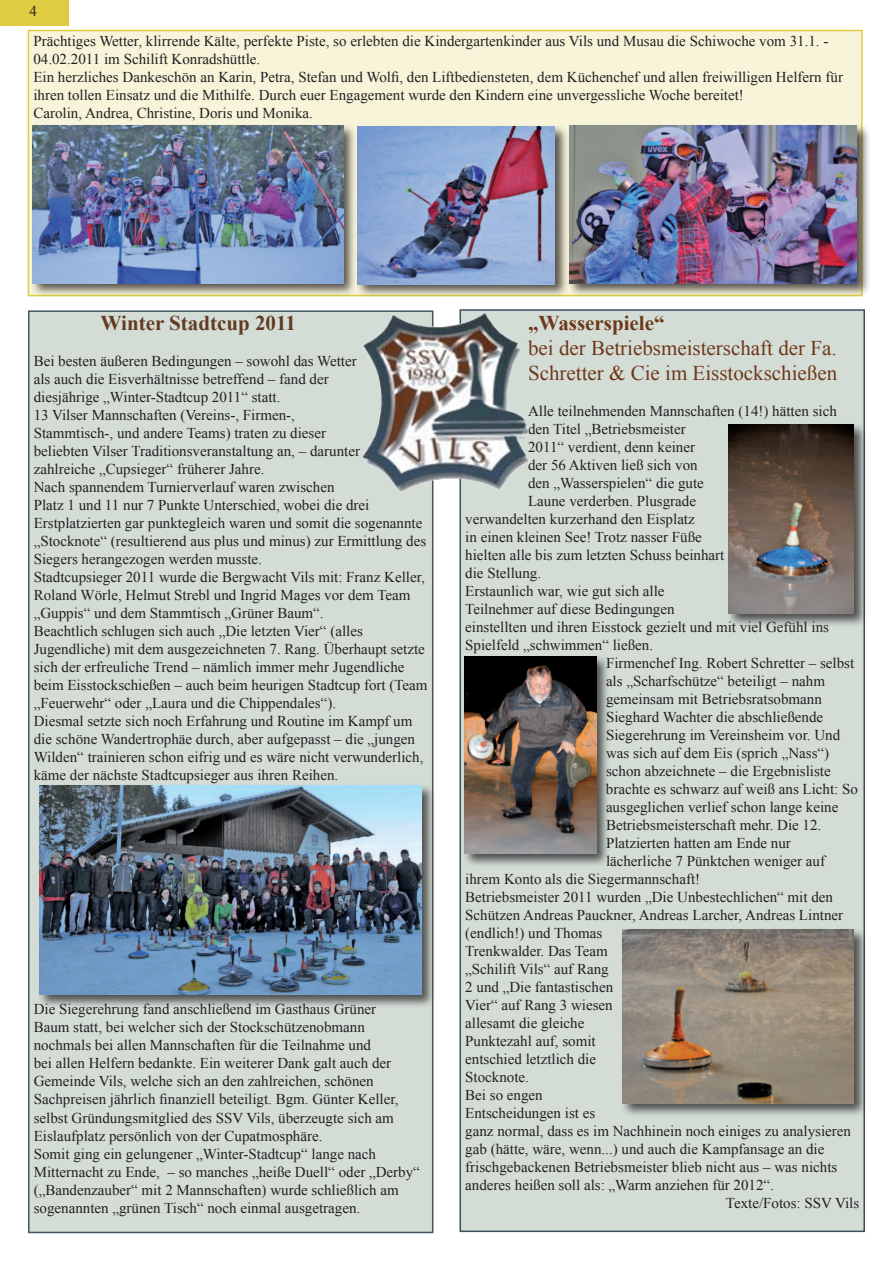
<style>
.page{position:relative;width:893px;height:1263px;background:#fff}
.page>*{position:absolute;margin:0;border:0;box-sizing:border-box;transform-origin:0 0}
.t1{font:21px/25.2px "Times New Roman";color:#6f3719}
.t2{font:700 21px "Times New Roman";color:#643921}
.t3{font:700 21px "Times New Roman";color:#6f3719}
.t4{font:15px/18px "Times New Roman";color:#231f20}
</style>
<div class="page">
<div style="left:0;top:0;width:68px;height:26px;background:#dfcc43"></div>
<div style="left:460px;top:310px;width:404px;height:921px;background:#d3ddd6"></div>
<div style="left:620px;top:927px;width:248px;height:190px;background:#231f20;opacity:.75"></div>
<img style="left:622px;top:930px;width:232px;height:173px">
<div style="left:726px;top:422px;width:142px;height:205px;background:#231f20;opacity:.75"></div>
<img style="left:728px;top:424px;width:126px;height:189px">
<div style="left:462px;top:655px;width:148px;height:212px;background:#231f20;opacity:.75"></div>
<img style="left:464px;top:657px;width:132px;height:196px">
<div style="left:29px;top:311px;width:404px;height:921px;background:#d3ddd6"></div>
<div style="left:38px;top:783px;width:398px;height:225px;background:#231f20;opacity:.75"></div>
<img style="left:40px;top:786px;width:382px;height:208px">
<img style="left:363px;top:312px;width:165px;height:179px">
<div style="left:28px;top:31px;width:834px;height:265px;background:#f8f4da"></div>
<div style="left:355px;top:124px;width:214px;height:174px;background:#231f20;opacity:.75"></div>
<img style="left:358px;top:127px;width:197px;height:157px">
<div style="left:30px;top:124px;width:327px;height:173px;background:#231f20;opacity:.75"></div>
<img style="left:33px;top:126px;width:310px;height:157px">
<div style="left:567px;top:124px;width:304px;height:173px;background:#231f20;opacity:.75"></div>
<img style="left:569px;top:126px;width:288px;height:157px">
<p class="t4" style="left:30px;top:3px;width:9px">4</p>
<p class="t4" style="left:33px;top:33px;width:811px">Prächtiges Wetter, klirrende Kälte, perfekte Piste, so erlebten die Kindergartenkinder aus Vils und Musau die Schiwoche vom 31.1. - 04.02.2011 im Schilift Konradshüttle.<br>Ein herzliches Dankeschön an Karin, Petra, Stefan und Wol昀椀, den Liftbediensteten, dem Küchenchef und allen freiwilligen Helfern für ihren tollen Einsatz und die Mithilfe. Durch euer Engagement wurde den Kindern eine unvergessliche Woche bereitet!<br>Carolin, Andrea, Christine, Doris und Monika.</p>
<h1 class="t2" style="left:101px;top:309px;width:197px">Winter Stadtcup 2011</h1>
<p class="t4" style="left:34px;top:354px;width:395px">Bei besten äußeren Bedingungen – sowohl das Wetter<br>als auch die Eisverhältnisse betreffend – fand der<br>diesjährige „Winter-Stadtcup 2011“ statt.<br>13 Vilser Mannschaften (Vereins-, Firmen-,<br>Stammtisch-, und andere Teams) traten zu dieser<br>beliebten Vilser Traditionsveranstaltung an, – darunter<br>zahlreiche „Cupsieger“ früherer Jahre.<br>Nach spannendem Turnierverlauf waren zwischen<br>Platz 1 und 11 nur 7 Punkte Unterschied, wobei die drei Erstplatzierten gar punktegleich waren und somit die sogenannte „Stocknote“ (resultierend aus plus und minus) zur Ermittlung des Siegers herangezogen werden musste.<br>Stadtcupsieger 2011 wurde die Bergwacht Vils mit: Franz Keller, Roland Wörle, Helmut Strebl und Ingrid Mages vor dem Team „Guppis“ und dem Stammtisch „Grüner Baum“.<br>Beachtlich schlugen sich auch „Die letzten Vier“ (alles Jugendliche) mit dem ausgezeichneten 7. Rang. Überhaupt setzte sich der erfreuliche Trend – nämlich immer mehr Jugendliche beim Eisstockschießen – auch beim heurigen Stadtcup fort (Team „Feuerwehr“ oder „Laura und die Chippendales“).<br>Diesmal setzte sich noch Erfahrung und Routine im Kampf um die schöne Wandertrophäe durch, aber aufgepasst – die „jungen Wilden“ trainieren schon eifrig und es wäre nicht verwunderlich, käme der nächste Stadtcupsieger aus ihren Reihen.</p>
<p class="t4" style="left:34px;top:1002px;width:388px">Die Siegerehrung fand anschließend im Gasthaus Grüner<br>Baum statt, bei welcher sich der Stockschützenobmann nochmals bei allen Mannschaften für die Teilnahme und<br>bei allen Helfern bedankte. Ein weiterer Dank galt auch der Gemeinde Vils, welche sich an den zahlreichen, schönen Sachpreisen jährlich 昀椀nanziell beteiligt. Bgm. Günter Keller, selbst Gründungsmitglied des SSV Vils, überzeugte sich am Eislaufplatz persönlich von der Cupatmosphäre.<br>Somit ging ein gelungener „Winter-Stadtcup“ lange nach Mitternacht zu Ende, – so manches „heiße Duell“ oder „Derby“ („Bandenzauber“ mit 2 Mannschaften) wurde schließlich am sogenannten „grünen Tisch“ noch einmal ausgetragen.</p>
<h1 class="t3" style="left:528px;top:308px;width:138px">„Wasserspiele“</h1>
<h1 class="t1" style="left:528px;top:337px;width:311px">bei der Betriebsmeisterschaft der Fa.<br>Schretter &amp; Cie im Eisstockschießen</h1>
<p class="t4" style="left:528px;top:403px;width:310px">Alle teilnehmenden Mannschaften (14!) hätten sich</p>
<p class="t4" style="left:528px;top:421px;width:159px">den Titel „Betriebsmeister</p>
<p class="t4" style="left:528px;top:439px;width:168px">2011“ verdient, denn keiner</p>
<p class="t4" style="left:528px;top:457px;width:171px">der 56 Aktiven ließ sich von</p>
<p class="t4" style="left:528px;top:475px;width:177px">den „Wasserspielen“ die gute</p>
<p class="t4" style="left:528px;top:493px;width:169px">Laune verderben. Plusgrade</p>
<p class="t4" style="left:465px;top:511px;width:231px">verwandelten kurzerhand den Eisplatz</p>
<p class="t4" style="left:465px;top:529px;width:238px">in einen kleinen See! Trotz nasser Füße</p>
<p class="t4" style="left:465px;top:547px;width:261px">hielten alle bis zum letzten Schuss beinhart</p>
<p class="t4" style="left:465px;top:565px;width:77px">die Stellung.</p>
<p class="t4" style="left:465px;top:583px;width:201px">Erstaunlich war, wie gut sich alle</p>
<p class="t4" style="left:465px;top:601px;width:211px">Teilnehmer auf diese Bedingungen</p>
<p class="t4" style="left:465px;top:619px;width:365px">einstellten und ihren Eisstock gezielt und mit viel Gefühl ins</p>
<p class="t4" style="left:465px;top:637px;width:189px">Spielfeld „schwimmen“ ließen.</p>
<p class="t4" style="left:606px;top:655px;width:250px">Firmenchef Ing. Robert Schretter – selbst</p>
<p class="t4" style="left:606px;top:673px;width:221px">als „Scharfschütze“ beteiligt – nahm</p>
<p class="t4" style="left:606px;top:691px;width:217px">gemeinsam mit Betriebsratsobmann</p>
<p class="t4" style="left:606px;top:709px;width:219px">Sieghard Wachter die abschließende</p>
<p class="t4" style="left:606px;top:727px;width:236px">Siegerehrung im Vereinsheim vor. Und</p>
<p class="t4" style="left:606px;top:745px;width:225px">was sich auf dem Eis (sprich „Nass“)</p>
<p class="t4" style="left:606px;top:763px;width:226px">schon abzeichnete – die Ergebnisliste</p>
<p class="t4" style="left:606px;top:781px;width:254px">brachte es schwarz auf weiß ans Licht: So</p>
<p class="t4" style="left:606px;top:799px;width:234px">ausgeglichen verlief schon lange keine</p>
<p class="t4" style="left:606px;top:817px;width:217px">Betriebsmeisterschaft mehr. Die 12.</p>
<p class="t4" style="left:606px;top:835px;width:186px">Platzierten hatten am Ende nur</p>
<p class="t4" style="left:606px;top:853px;width:221px">lächerliche 7 Pünktchen weniger auf</p>
<p class="t4" style="left:465px;top:871px;width:236px">ihrem Konto als die Siegermannschaft!</p>
<p class="t4" style="left:465px;top:889px;width:369px">Betriebsmeister 2011 wurden „Die Unbestechlichen“ mit den</p>
<p class="t4" style="left:465px;top:907px;width:379px">Schützen Andreas Pauckner, Andreas Larcher, Andreas Lintner</p>
<p class="t4" style="left:465px;top:925px;width:139px">(endlich!) und Thomas</p>
<p class="t4" style="left:465px;top:943px;width:144px">Trenkwalder. Das Team</p>
<p class="t4" style="left:465px;top:961px;width:145px">„Schilift Vils“ auf Rang</p>
<p class="t4" style="left:465px;top:979px;width:149px">2 und „Die fantastischen</p>
<p class="t4" style="left:465px;top:997px;width:149px">Vier“ auf Rang 3 wiesen</p>
<p class="t4" style="left:465px;top:1015px;width:121px">allesamt die gleiche</p>
<p class="t4" style="left:465px;top:1033px;width:132px">Punktezahl auf, somit</p>
<p class="t4" style="left:465px;top:1051px;width:132px">entschied letztlich die</p>
<p class="t4" style="left:465px;top:1069px;width:65px">Stocknote.</p>
<p class="t4" style="left:465px;top:1087px;width:79px">Bei so engen</p>
<p class="t4" style="left:465px;top:1105px;width:131px">Entscheidungen ist es</p>
<p class="t4" style="left:465px;top:1123px;width:387px">ganz normal, dass es im Nachhinein noch einiges zu analysieren</p>
<p class="t4" style="left:465px;top:1141px;width:361px">gab (hätte, wäre, wenn...) und auch die Kampfansage an die</p>
<p class="t4" style="left:465px;top:1159px;width:374px">frischgebackenen Betriebsmeister blieb nicht aus – was nichts</p>
<p class="t4" style="left:465px;top:1177px;width:310px">anderes heißen soll als: „Warm anziehen für 2012“.</p>
<p class="t4" style="left:726px;top:1195px;width:135px">Texte/Fotos: SSV Vils</p>
</div>
